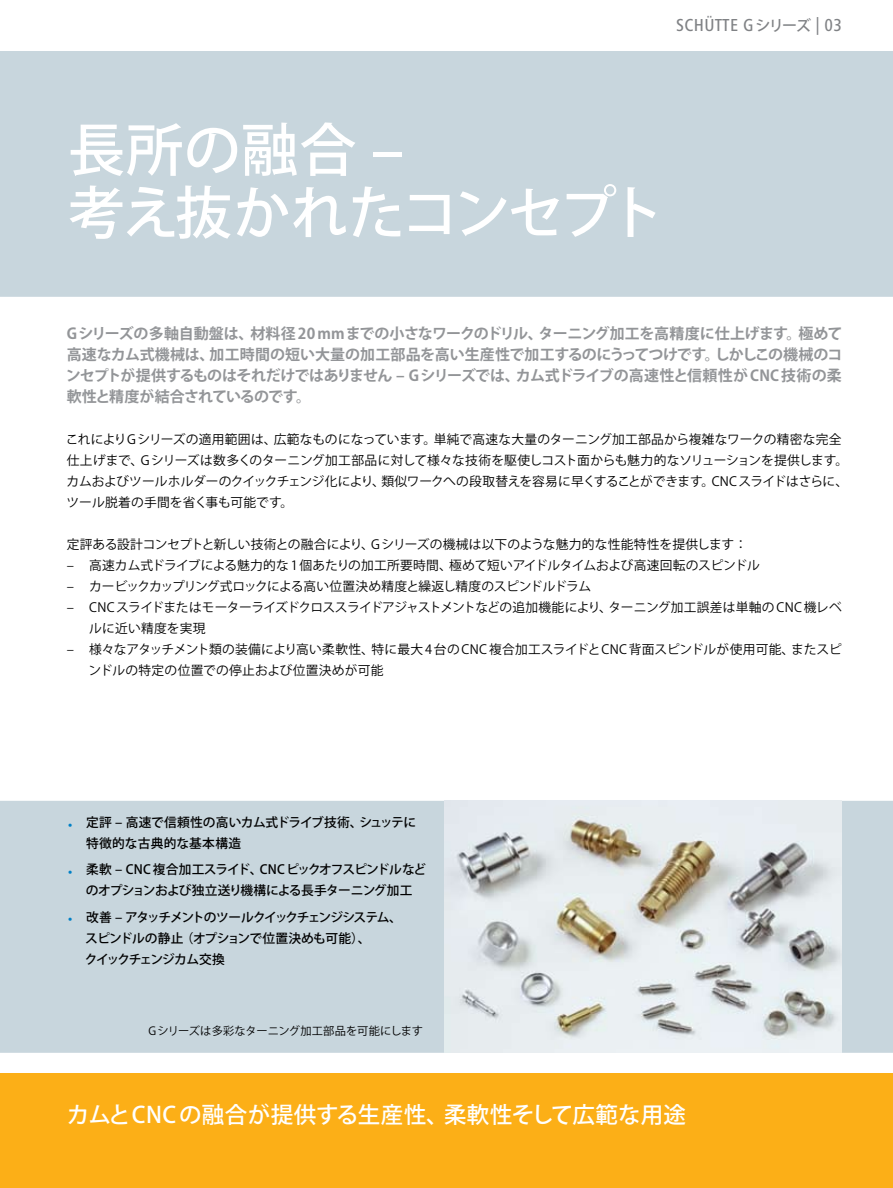
<style>
.page{position:relative;width:893px;height:1188px;background:#fff}
.page>*{position:absolute;margin:0;border:0;box-sizing:border-box;transform-origin:0 0}
.t1{font:500 57px/63px "Koz Go Pro";letter-spacing:-.025em;color:#fff}
.t2{font:500 22.5px "Koz Go Pro";letter-spacing:.02em;color:#fff}
.t3{font:500 condensed 18px "Frutiger Next LT";letter-spacing:.02em;color:#808285}
.t4{font:700 15px/21px "Koz Go Pro";letter-spacing:-.03em;color:#939598;text-align:justify}
.t5{font:12.75px/21px "Koz Go Pro";letter-spacing:-.005em;color:#000}
.t6{font:12.75px/21px "Koz Go Pro";letter-spacing:.02em;color:#000}
.t7{font:12.75px/21px "Koz Go Pro";letter-spacing:-.035em;color:#000}
.t8{font:500 12.75px/21px "Koz Go Pro";letter-spacing:-.08em;color:#000}
.t9{font:500 12.75px/21px "Koz Go Pro";letter-spacing:-.05em;color:#000;text-align:center}
.t10{font:12.75px "Koz Go Pro";letter-spacing:-.045em;color:#000}
.t11{font:500 12.75px/21px "Koz Go Pro";letter-spacing:.01em;color:#000}
.t12{font:11.25px "Koz Go Pro";letter-spacing:.005em;color:#000}
.s1{font-family:"Koz Go Pro";font-stretch:normal;font-size:15px}
.s2{color:#0080c6}
</style>
<div class="page">
<div style="left:0;top:1074px;width:893px;height:114px;background:#fcaf17"></div>
<div style="left:0;top:51px;width:893px;height:246px;background:#c8d6dd"></div>
<div style="left:0;top:801px;width:893px;height:252px;background:#c8d6dd"></div>
<img style="left:444px;top:801px;width:398px;height:252px">
<h3 class="t3" style="left:676px;top:15px;width:167px">Schütte G<span class="s1">シリーズ</span> | 03</h3>
<h1 class="t1" style="left:68px;top:121px;width:598px">長所の融合 –<br>考え抜かれたコンセプト</h1>
<p class="t4" style="left:66px;top:324px;width:778px">Gシリーズの多軸自動盤は、材料径 20 mmまでの小さなワークのドリル、ターニング加工を高精度に仕上げます。極めて高速なカム式機械は、加工時間の短い大量の加工部品を高い生産性で加工するのにうってつけです。しかしこの機械のコンセプトが提供するものはそれだけではありません – Gシリーズでは、カム式ドライブの高速性と信頼性が CNC 技術の柔軟性と精度が結合されているのです。</p>
<p class="t5" style="left:66px;top:429px;width:784px">これによりGシリーズの適用範囲は、広範なものになっています。単純で高速な大量のターニング加工部品から複雑なワークの精密な完全仕上げまで、G シリーズは数多くのターニング加工部品に対して様々な技術を駆使しコスト面からも魅力的なソリューションを提供します。カムおよびツールホルダーのクイックチェンジ化により、類似ワークへの段取替えを容易に早くすることができます。CNCスライドはさらに、ツール脱着の手間を省く事も可能です。</p>
<p class="t5" style="left:67px;top:534px;width:682px">定評ある設計コンセプトと新しい技術との融合により、Gシリーズの機械は以下のような魅力的な性能特性を提供します：</p>
<p class="t5" style="left:67px;top:555px;width:695px">– 高速カム式ドライブによる魅力的な 1 個あたりの加工所要時間、極めて短いアイドルタイムおよび高速回転のスピンドル</p>
<p class="t10" style="left:67px;top:578px;width:526px">– カービックカップリング式ロックによる高い位置決め精度と繰返し精度のスピンドルドラム</p>
<p class="t7" style="left:89px;top:597px;width:754px;text-indent:-23px">– CNCスライドまたはモーターライズドクロススライドアジャストメントなどの追加機能により、ターニング加工誤差は単軸の CNC 機レベルに近い精度を実現</p>
<p class="t6" style="left:89px;top:639px;width:755px;text-indent:-22px">– 様々なアタッチメント類の装備により高い柔軟性、特に最大 4 台の CNC 複合加工スライドとCNC 背面スピンドルが使用可能、またスピンドルの特定の位置での停止および位置決めが可能</p>
<p class="t11" style="left:86px;top:813px;width:332px;text-indent:-18px"><span class="s2">•</span> 定評 – 高速で信頼性の高いカム式ドライブ技術、シュッテに特徴的な古典的な基本構造</p>
<p class="t9" style="left:68px;top:860px;width:360px"><span class="s2">•</span> 柔軟 – CNC 複合加工スライド、CNC ピックオフスピンドルなどのオプションおよび独立送り機構による長手ターニング加工</p>
<p class="t8" style="left:85px;top:907px;width:319px;text-indent:-17px"><span class="s2">•</span> 改善 – アタッチメントのツールクイックチェンジシステム、スピンドルの静止（オプションで位置決めも可能）、<br>クイックチェンジカム交換</p>
<p class="t12" style="left:149px;top:1024px;width:276px">Gシリーズは多彩なターニング加工部品を可能にします</p>
<h2 class="t2" style="left:67px;top:1100px;width:621px">カムとCNC の融合が提供する生産性、柔軟性そして広範な用途</h2>
</div>
